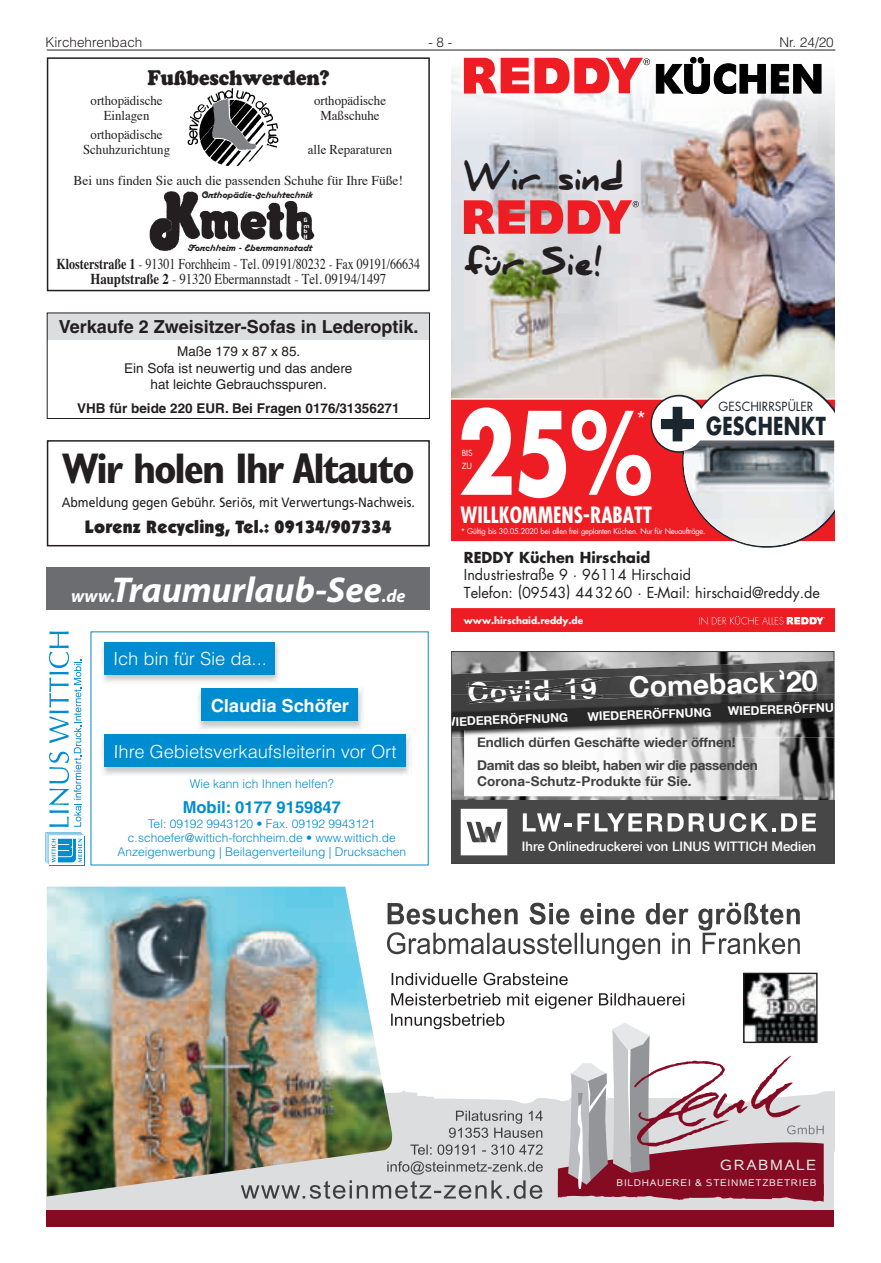
<style>
.page{position:relative;width:881px;height:1263px;background:#fff}
.page>*{position:absolute;margin:0;border:0;box-sizing:border-box;transform-origin:0 0}
.t1{font:700 111.45px "Futura Std";color:#fff;scale:.76 1}
.t2{font:700 67.35px "Futura Std";color:#1c262e;scale:.96 1}
.t3{font:700 condensed 43.05px "Gill Sans";letter-spacing:-.05em;color:#231f20}
.t4{font:italic 700 36px "Myriad Pro";color:#fff}
.t5{font:900 32.85px "Daniel";color:#231f20}
.t6{font:700 28.35px "Helvetica Neue LT Com";color:#fff}
.t7{font:700 24.15px "Futura Std";letter-spacing:.02em;color:#1c262e;scale:.78 1}
.t8{font:700 condensed 21.9px "Futura Std";color:#fff}
.t9{font:21px "Cooper Black LT";letter-spacing:-.005em;color:#231f20;scale:.9 1}
.t10{font:18.6px "Futura Std";color:#fff}
.t11{font:300 18px "Helvetica LT";color:#fff}
.t12{font:700 18px "Helvetica LT";color:#231f20}
.t13{font:900 18px "Itc Kabel LT";letter-spacing:.01em;color:#231f20}
.t14{font:700 18px "Helvetica LT";color:#fff}
.t15{font:700 16.5px "Helvetica LT";color:#008cd0}
.t16{font:15px/15.1px "Times";color:#231f20;text-align:center;scale:.8 1}
.t17{font:14.85px "Albany";letter-spacing:.1em;color:#e6e7e9}
.t18{font:14.7px/17.7px "Futura Std";color:#231f20}
.t19{font:700 14.7px "Futura Std";color:#231f20}
.t20{font:13.5px/14.9px "Times";color:#231f20;text-align:center;scale:.95 1}
.t21{font:700 13.5px/22.8px "Helvetica Neue LT Com";letter-spacing:-.02em;color:#414141}
.t22{font:13.5px/16.2px "Helvetica LT";color:#231f20;text-align:center}
.t23{font:13.5px "Frutiger LT";color:#231f20;scale:.9 1}
.t24{font:13.5px "Times";color:#231f20}
.t25{font:700 13.5px "Helvetica LT";color:#231f20}
.t26{font:700 13.5px "Helvetica Neue LT Com";color:#414141}
.t27{font:300 13.5px "Helvetica LT";color:#231f20}
.t28{font:500 13.2px "Helvetica Neue LT Com";color:#fff}
.t29{font:12.3px "Futura Std";color:#1c262e}
.t30{font:300 12px/14.4px "Helvetica LT";color:#008cd0;text-align:center}
.t31{font:700 12px "Helvetica Neue LT Com";color:#fff}
.t32{font:9.75px "Albany";letter-spacing:.07em;color:#ececee}
.t33{font:700 9.3px "Futura Std";color:#fff}
.t34{font:9px "Boascript";color:#231f20}
.t35{font:8.25px/12px "Futura Std";color:#fff}
.t36{font:7.65px "Futura Std";letter-spacing:-.03em;color:#fff}
.t37{font:500 6.3px/5.4px "LT Authentic Sans";color:#fff}
.s1{font-family:"Times LT";font-weight:700}
.s2{font-size:18px}
</style>
<div class="page">
<hr style="left:47px;top:50px;width:788px;height:1px;background:#231f20">
<div style="left:47px;top:1121px;width:786px;height:103px;background:#dcdddf"></div>
<img style="left:47px;top:887px;width:346px;height:106px">
<svg style="left:387px;top:903px;width:412px;height:57px"></svg>
<svg style="left:391px;top:973px;width:176px;height:12px"></svg>
<div style="left:47px;top:1210px;width:786px;height:17px;background:#850b22"></div>
<img style="left:744px;top:975px;width:71px;height:18px">
<div style="left:742px;top:973px;width:75px;height:70px;border:1px solid #231f20"></div>
<img style="left:47px;top:993px;width:786px;height:208px">
<img style="left:451px;top:57px;width:382px;height:341px">
<div style="left:451px;top:398px;width:231px;height:144px;background:#ee1d23"></div>
<div style="left:650px;top:395px;width:57px;height:58px;border:3px solid #1c262e;border-radius:50%"></div>
<svg style="left:682px;top:375px;width:151px;height:173px"></svg>
<img style="left:683px;top:440px;width:150px;height:106px">
<div style="left:651px;top:396px;width:54px;height:55px;background:#fff;border-radius:50%"></div>
<svg style="left:451px;top:608px;width:382px;height:23px;background:#ee252b"></svg>
<svg style="left:463px;top:57px;width:65px;height:37px"></svg>
<svg style="left:656px;top:57px;width:164px;height:37px"></svg>
<svg style="left:534px;top:57px;width:115px;height:37px"></svg>
<svg style="left:463px;top:200px;width:175px;height:34px;background:#e55c62"></svg>
<div style="left:47px;top:440px;width:382px;height:106px;border:2px solid #231f20"></div>
<div style="left:48px;top:313px;width:381px;height:26px;background:#dcdddf"></div>
<div style="left:47px;top:313px;width:382px;height:106px;border:1px solid #231f20"></div>
<div style="left:47px;top:57px;width:382px;height:234px;border:2px solid #231f20"></div>
<img style="left:187px;top:88px;width:92px;height:78px">
<img style="left:149px;top:191px;width:50px;height:60px">
<img style="left:200px;top:200px;width:115px;height:41px">
<div style="left:49px;top:836px;width:36px;height:29px;background:#008cd0"></div>
<div style="left:50px;top:836px;width:34px;height:29px;background:#fff"></div>
<svg style="left:45px;top:631px;width:38px;height:233px"></svg>
<img style="left:102px;top:643px;width:177px;height:39px">
<div style="left:104px;top:642px;width:171px;height:32px;background:#008cd0"></div>
<img style="left:198px;top:689px;width:165px;height:40px">
<div style="left:201px;top:688px;width:157px;height:33px;background:#008cd0"></div>
<img style="left:102px;top:734px;width:309px;height:41px">
<div style="left:104px;top:734px;width:301px;height:33px;background:#008cd0"></div>
<div style="left:47px;top:568px;width:382px;height:42px;background:#6c6d70"></div>
<img style="left:453px;top:653px;width:378px;height:147px">
<img style="left:464px;top:737px;width:314px;height:59px">
<img style="left:478px;top:737px;width:256px;height:10px">
<hr style="left:833px;top:661px;width:1px;height:34px;background:#444">
<img style="left:453px;top:661px;width:378px;height:34px">
<img style="left:468px;top:670px;width:349px;height:25px">
<img style="left:535px;top:678px;width:67px;height:13px">
<img style="left:535px;top:680px;width:59px;height:5px">
<img style="left:468px;top:685px;width:2px;height:10px">
<img style="left:470px;top:685px;width:124px;height:10px">
<img style="left:453px;top:731px;width:378px;height:6px">
<svg style="left:453px;top:695px;width:381px;height:36px;background:#464646"></svg>
<div style="left:451px;top:800px;width:382px;height:64px;background:#474747"></div>
<svg style="left:522px;top:813px;width:293px;height:19px"></svg>
<svg style="left:460px;top:809px;width:47px;height:46px;background:#dadada"></svg>
<div style="left:451px;top:651px;width:382px;height:213px;border:1px solid #414141"></div>
<svg style="left:779px;top:670px;width:5px;height:10px"></svg>
<p class="t27" style="left:45px;top:34px;width:98px">Kirchehrenbach</p>
<p class="t27" style="left:428px;top:34px;width:26px">- 8 -</p>
<p class="t27" style="left:779px;top:34px;width:56px">Nr. 24/20</p>
<h3 class="t9" style="left:147px;top:65px;width:203px">Fußbeschwerden?</h3>
<p class="t20" style="left:91px;top:92px;width:77px">orthopädische<br>Einlagen</p>
<p class="t20" style="left:83px;top:126px;width:93px">orthopädische<br>Schuhzurichtung</p>
<p class="t20" style="left:314px;top:92px;width:77px">orthopädische<br>Maßschuhe</p>
<p class="t20" style="left:308px;top:141px;width:90px">alle Reparaturen</p>
<p class="t24" style="left:74px;top:168px;width:331px">Bei uns finden Sie auch die passenden Schuhe für Ihre Füße!</p>
<p class="t34" style="left:200px;top:189px;width:113px">Orthopädie-Schuhtechnik</p>
<p class="t37" style="left:303px;top:217px;width:8px">G m b<br>H</p>
<p class="t34" style="left:187px;top:242px;width:126px">Forchheim - Ebermannstadt</p>
<p class="t16" style="left:56px;top:255px;width:456px"><span class="s1">Klosterstraße 1</span> - 91301 Forchheim - Tel. 09191/80232 - Fax 09191/66634<br><span class="s1">Hauptstraße 2</span> - 91320 Ebermannstadt - Tel. 09194/1497</p>
<h3 class="t12" style="left:59px;top:315px;width:361px">Verkaufe 2 Zweisitzer-Sofas in Lederoptik.</h3>
<p class="t22" style="left:124px;top:344px;width:230px">Maße 179 x 87 x 85.<br>Ein Sofa ist neuwertig und das andere hat leichte Gebrauchsspuren.</p>
<p class="t25" style="left:77px;top:400px;width:324px">VHB für beide 220 EUR. Bei Fragen 0176/31356271</p>
<h3 class="t3" style="left:62px;top:443px;width:354px">Wir holen Ihr Altauto</h3>
<p class="t23" style="left:62px;top:494px;width:394px">Abmeldung gegen Gebühr. Seriös, mit Verwertungs-Nachweis.</p>
<h3 class="t13" style="left:85px;top:516px;width:308px">Lorenz Recycling, Tel.: 09134/907334</h3>
<h3 class="t4" style="left:71px;top:566px;width:336px"><span class="s2">www.</span>Traumurlaub-See<span class="s2">.de</span></h3>
<h3 class="t11" style="left:113px;top:647px;width:155px">Ich bin für Sie da...</h3>
<h3 class="t14" style="left:211px;top:694px;width:140px">Claudia Schöfer</h3>
<h3 class="t11" style="left:113px;top:740px;width:285px">Ihre Gebietsverkaufsleiterin vor Ort</h3>
<p class="t30" style="left:190px;top:776px;width:146px">Wie kann ich Ihnen helfen?</p>
<h3 class="t15" style="left:183px;top:797px;width:160px">Mobil: 0177 9159847</h3>
<p class="t30" style="left:117px;top:816px;width:290px">Tel: 09192 9943120 • Fax. 09192 9943121 c.schoefer@wittich-forchheim.de • www.wittich.de<br>Anzeigenwerbung | Beilagenverteilung | Drucksachen</p>
<h3 class="t5" style="left:463px;top:159px;width:161px">Wir sind</h3>
<h3 class="t5" style="left:463px;top:244px;width:141px">für Sie!</h3>
<h1 class="t1" style="left:457px;top:379px;width:258px">25%</h1>
<h3 class="t10" style="left:635px;top:406px;width:12px">*</h3>
<p class="t35" style="left:461px;top:447px;width:12px">BIS<br>ZU</p>
<h2 class="t2" style="left:655px;top:371px;width:48px">+</h2>
<p class="t29" style="left:718px;top:398px;width:96px">GESCHIRRSPÜLER</p>
<h3 class="t7" style="left:706px;top:410px;width:155px">GESCHENKT</h3>
<h3 class="t8" style="left:460px;top:501px;width:193px">WILLKOMMENS-RABATT</h3>
<p class="t19" style="left:463px;top:547px;width:188px">REDDY Küchen Hirschaid</p>
<p class="t18" style="left:463px;top:566px;width:357px">Industriestraße 9 · 96114 Hirschaid<br>Telefon: (09543) 443260 · E-Mail: hirschaid@reddy.de</p>
<p class="t33" style="left:463px;top:614px;width:121px">www.hirschaid.reddy.de</p>
<p class="t36" style="left:460px;top:527px;width:246px">* Gültig bis 30.05.2020 bei allen frei geplanten Küchen. Nur für Neuaufträge.</p>
<h3 class="t6" style="left:467px;top:675px;width:351px;rotate:-2deg">Covid-19 Comeback 20</h3>
<p class="t21" style="left:477px;top:731px;width:282px">Endlich dürfen Geschäfte wieder öffnen!<br>Damit das so bleibt, haben wir die passenden</p>
<p class="t26" style="left:477px;top:773px;width:216px">Corona-Schutz-Produkte für Sie.</p>
<p class="t31" style="left:444px;top:714px;width:125px;rotate:-2deg">WIEDERERÖFFNUNG</p>
<p class="t31" style="left:587px;top:709px;width:125px;rotate:-2deg">WIEDERERÖFFNUNG</p>
<p class="t31" style="left:727px;top:704px;width:107px;rotate:-2deg">WIEDERERÖFFNU</p>
<p class="t28" style="left:521px;top:838px;width:295px">Ihre Onlinedruckerei von LINUS WITTICH Medien</p>
<p class="t17" style="left:720px;top:1154px;width:98px">GRABMALE</p>
<p class="t32" style="left:616px;top:1176px;width:201px">BILDHAUEREI &amp; STEINMETZBETRIEB</p>
</div>
